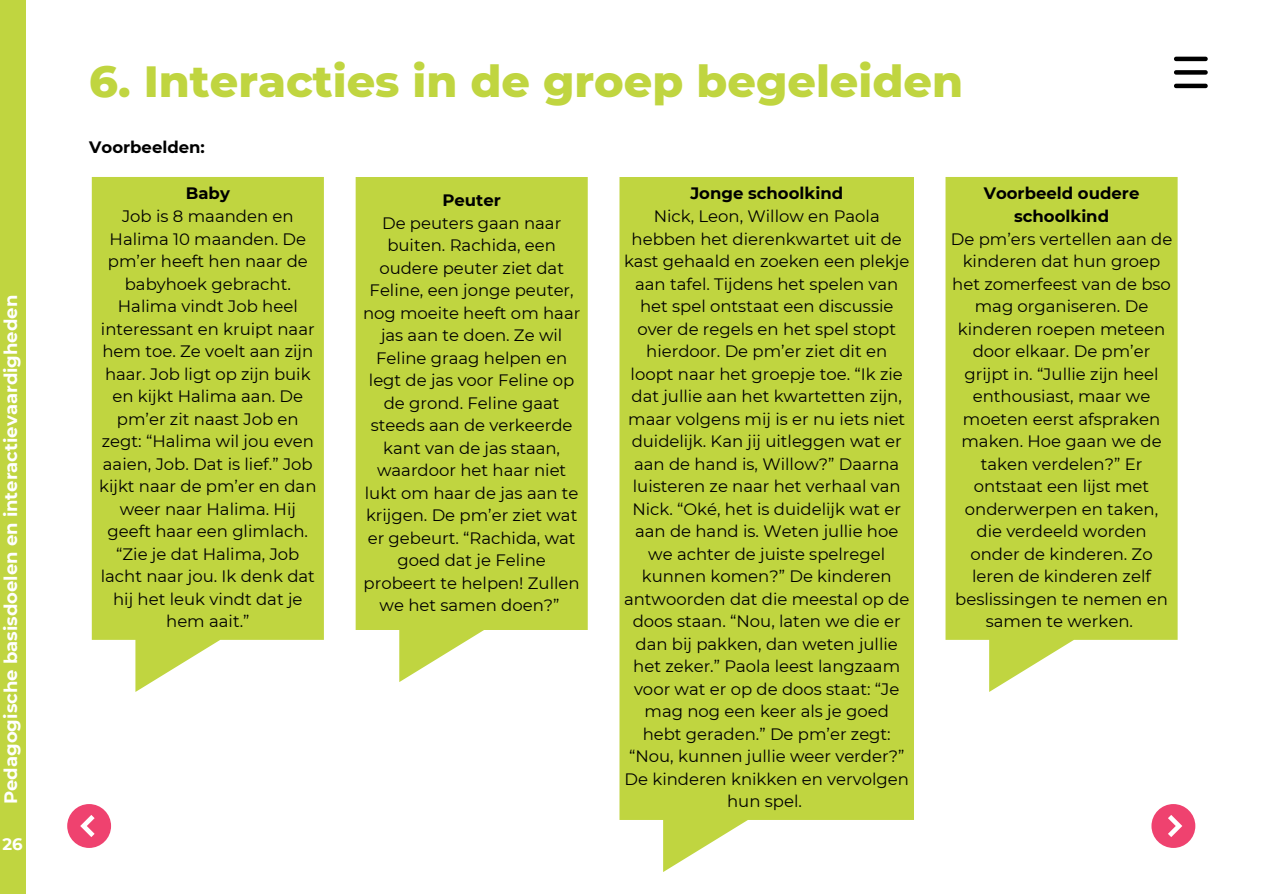
<style>
.page{position:relative;width:1263px;height:894px;background:#fff}
.page>*{position:absolute;margin:0;border:0;box-sizing:border-box;transform-origin:0 0}
.t1{font:800 44.55px "Montserrat";color:#c0d540}
.t2{font:700 18px "Montserrat";color:#fff}
.t3{font:16.5px/22.5px "Montserrat";color:#000;text-align:center}
.t4{font:700 16.5px/22.5px "Montserrat";color:#000;text-align:center}
.t5{font:700 16.5px "Montserrat";color:#fff}
</style>
<div class="page">
<div style="left:0;top:0;width:25px;height:893px;background:#c0d540"></div>
<svg style="left:67px;top:804px;width:44px;height:43px"></svg>
<svg style="left:1151px;top:804px;width:44px;height:43px"></svg>
<svg style="left:1174px;top:56px;width:34px;height:33px"></svg>
<svg style="left:356px;top:177px;width:232px;height:505px;background:#c5d850"></svg>
<svg style="left:945px;top:177px;width:233px;height:514px;background:#c5d850"></svg>
<svg style="left:92px;top:177px;width:232px;height:514px;background:#c5d84f"></svg>
<div style="left:619px;top:177px;width:295px;height:694px;background:#c0d540"></div>
<p class="t2" style="left:0;top:803px;width:510px;rotate:-90deg">Pedagogische basisdoelen en interactievaardigheden</p>
<p class="t5" style="left:3px;top:833px;width:22px">26</p>
<p class="t1" style="left:89px;top:54px;width:875px">6. Interacties in de groep begeleiden</p>
<p class="t4" style="left:89px;top:136px;width:117px">Voorbeelden:</p>
<p class="t4" style="left:186px;top:182px;width:46px">Baby</p>
<p class="t3" style="left:99px;top:205px;width:219px">Job is 8 maanden en<br>Halima 10 maanden. De pm’er heeft hen naar de babyhoek gebracht.<br>Halima vindt Job heel interessant en kruipt naar hem toe. Ze voelt aan zijn haar. Job ligt op zijn buik en kijkt Halima aan. De pm’er zit naast Job en zegt: “Halima wil jou even aaien, Job. Dat is lief.” Job kijkt naar de pm’er en dan weer naar Halima. Hij geeft haar een glimlach. “Zie je dat Halima, Job lacht naar jou. Ik denk dat hij het leuk vindt dat je hem aait.”</p>
<p class="t4" style="left:442px;top:189px;width:60px">Peuter</p>
<p class="t3" style="left:363px;top:211px;width:219px">De peuters gaan naar buiten. Rachida, een oudere peuter ziet dat<br>Feline, een jonge peuter, nog moeite heeft om haar jas aan te doen. Ze wil<br>Feline graag helpen en legt de jas voor Feline op de grond. Feline gaat steeds aan de verkeerde kant van de jas staan, waardoor het haar niet lukt om haar de jas aan te krijgen. De pm’er ziet wat er gebeurt. “Rachida, wat goed dat je Feline probeert te helpen! Zullen we het samen doen?”</p>
<p class="t4" style="left:690px;top:182px;width:154px">Jonge schoolkind</p>
<p class="t3" style="left:624px;top:205px;width:287px">Nick, Leon, Willow en Paola hebben het dierenkwartet uit de kast gehaald en zoeken een plekje aan tafel. Tijdens het spelen van het spel ontstaat een discussie over de regels en het spel stopt hierdoor. De pm’er ziet dit en loopt naar het groepje toe. “Ik zie dat jullie aan het kwartetten zijn, maar volgens mij is er nu iets niet duidelijk. Kan jij uitleggen wat er aan de hand is, Willow?” Daarna luisteren ze naar het verhaal van<br>Nick. “Oké, het is duidelijk wat er aan de hand is. Weten jullie hoe we achter de juiste spelregel kunnen komen?” De kinderen antwoorden dat die meestal op de doos staan. “Nou, laten we die er dan bij pakken, dan weten jullie het zeker.” Paola leest langzaam voor wat er op de doos staat: “Je mag nog een keer als je goed hebt geraden.” De pm’er zegt: “Nou, kunnen jullie weer verder?”<br>De kinderen knikken en vervolgen hun spel.</p>
<p class="t4" style="left:984px;top:182px;width:157px">Voorbeeld oudere schoolkind</p>
<p class="t3" style="left:951px;top:227px;width:223px">De pm’ers vertellen aan de kinderen dat hun groep het zomerfeest van de bso mag organiseren. De kinderen roepen meteen door elkaar. De pm’er grijpt in. “Jullie zijn heel enthousiast, maar we moeten eerst afspraken maken. Hoe gaan we de taken verdelen?” Er ontstaat een lijst met onderwerpen en taken, die verdeeld worden onder de kinderen. Zo leren de kinderen zelf beslissingen te nemen en samen te werken.</p>
</div>
